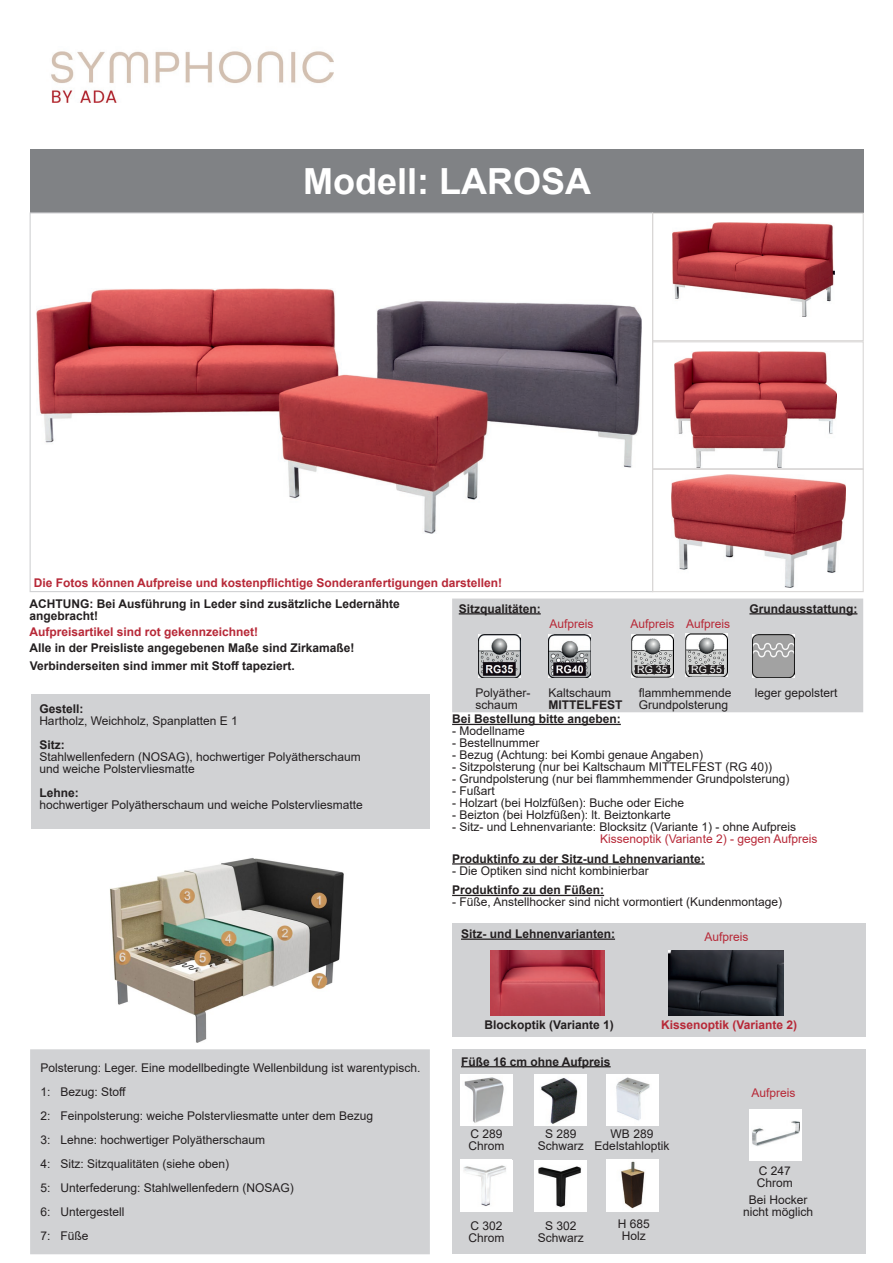
<style>
.page{position:relative;width:893px;height:1263px;background:#fff}
.page>*{position:absolute;margin:0;border:0;box-sizing:border-box;transform-origin:0 0}
.t1{font:700 36px "Arial";color:#fff}
.t2{font:12px/12px "Arial";color:#231f20}
.t3{font:700 12px/12px "Arial";color:#231f20}
.t4{font:700 12px "Arial";color:#b72837}
.t5{font:12px "Arial";color:#b72837}
.t6{font:10.5px "Arial";letter-spacing:.015em;color:#fff}
</style>
<div class="page">
<img style="left:51px;top:51px;width:283px;height:52px">
<div style="left:30px;top:149px;width:833px;height:64px;background:#808285"></div>
<img style="left:36px;top:289px;width:606px;height:244px">
<hr style="left:452px;top:724px;width:169px;height:1px;background:#231f20">
<hr style="left:452px;top:863px;width:253px;height:1px;background:#231f20">
<hr style="left:452px;top:895px;width:152px;height:1px;background:#231f20">
<div style="left:31px;top:695px;width:398px;height:134px;background:#d1d2d4"></div>
<img style="left:110px;top:858px;width:234px;height:185px">
<div style="left:30px;top:1049px;width:400px;height:205px;background:#d1d2d4;border:2px solid #d1d2d4"></div>
<img style="left:673px;top:223px;width:162px;height:93px">
<div style="left:652px;top:213px;width:212px;height:128px;border:1px solid #dad8d7"></div>
<img style="left:672px;top:475px;width:174px;height:112px">
<div style="left:652px;top:468px;width:212px;height:124px;border:1px solid #dad8d7"></div>
<div style="left:452px;top:923px;width:413px;height:113px;background:#d1d2d4"></div>
<hr style="left:461px;top:938px;width:154px;height:2px;background:#231f20">
<img style="left:490px;top:950px;width:115px;height:65px">
<img style="left:669px;top:950px;width:114px;height:65px">
<div style="left:452px;top:598px;width:411px;height:114px;background:#d1d2d4;border:2px solid #d1d2d4"></div>
<hr style="left:459px;top:613px;width:82px;height:1px;background:#231f20">
<img style="left:549px;top:635px;width:42px;height:42px">
<img style="left:753px;top:634px;width:42px;height:43px">
<hr style="left:749px;top:613px;width:108px;height:1px;background:#231f20">
<img style="left:478px;top:635px;width:42px;height:42px">
<img style="left:631px;top:635px;width:42px;height:42px">
<img style="left:674px;top:351px;width:162px;height:116px">
<div style="left:652px;top:341px;width:212px;height:129px;border:1px solid #dad8d7"></div>
<div style="left:452px;top:1049px;width:413px;height:205px;background:#d1d2d4"></div>
<hr style="left:461px;top:1066px;width:150px;height:1px;background:#231f20">
<div style="left:460px;top:1160px;width:52px;height:51px;background:#fff"></div>
<img style="left:463px;top:1165px;width:43px;height:41px">
<div style="left:535px;top:1160px;width:52px;height:51px;background:#fff"></div>
<img style="left:538px;top:1166px;width:43px;height:41px">
<div style="left:460px;top:1074px;width:52px;height:52px;background:#fff"></div>
<img style="left:464px;top:1077px;width:40px;height:46px">
<img style="left:535px;top:1074px;width:51px;height:52px">
<img style="left:607px;top:1074px;width:52px;height:52px">
<img style="left:607px;top:1160px;width:52px;height:51px">
<div style="left:750px;top:1109px;width:52px;height:52px;background:#fff"></div>
<img style="left:752px;top:1121px;width:47px;height:25px">
<img style="left:685px;top:634px;width:42px;height:42px">
<div style="left:689px;top:665px;width:35px;height:9px;background:#231f20"></div>
<div style="left:635px;top:665px;width:35px;height:9px;background:#231f20"></div>
<h1 class="t1" style="left:303px;top:156px;width:289px">Modell: LAROSA</h1>
<p class="t4" style="left:34px;top:574px;width:470px">Die Fotos können Aufpreise und kostenpflichtige Sonderanfertigungen darstellen!</p>
<p class="t3" style="left:30px;top:598px;width:372px">ACHTUNG: Bei Ausführung in Leder sind zusätzliche Ledernähte angebracht!</p>
<p class="t4" style="left:29px;top:623px;width:230px">Aufpreisartikel sind rot gekennzeichnet!</p>
<p class="t3" style="left:30px;top:642px;width:326px">Alle in der Preisliste angegebenen Maße sind Zirkamaße!</p>
<p class="t3" style="left:30px;top:660px;width:267px">Verbinderseiten sind immer mit Stoff tapeziert.</p>
<p class="t3" style="left:459px;top:602px;width:84px">Sitzqualitäten:</p>
<p class="t5" style="left:550px;top:615px;width:46px">Aufpreis</p>
<p class="t5" style="left:630px;top:615px;width:46px">Aufpreis</p>
<p class="t5" style="left:686px;top:615px;width:46px">Aufpreis</p>
<p class="t6" style="left:637px;top:662px;width:32px">RG 35</p>
<p class="t6" style="left:691px;top:662px;width:32px">RG 55</p>
<p class="t3" style="left:749px;top:602px;width:110px">Grundausstattung:</p>
<p class="t3" style="left:39px;top:703px;width:46px">Gestell:</p>
<p class="t2" style="left:39px;top:715px;width:200px">Hartholz, Weichholz, Spanplatten E 1</p>
<p class="t3" style="left:39px;top:739px;width:27px">Sitz:</p>
<p class="t2" style="left:39px;top:751px;width:323px">Stahlwellenfedern (NOSAG), hochwertiger Polyätherschaum und weiche Polstervliesmatte</p>
<p class="t3" style="left:39px;top:787px;width:41px">Lehne:</p>
<p class="t2" style="left:39px;top:799px;width:325px">hochwertiger Polyätherschaum und weiche Polstervliesmatte</p>
<p class="t2" style="left:40px;top:1055px;width:381px;line-height:24px">Polsterung: Leger. Eine modellbedingte Wellenbildung ist warentypisch.<br>1: Bezug: Stoff<br>2: Feinpolsterung: weiche Polstervliesmatte unter dem Bezug<br>3: Lehne: hochwertiger Polyätherschaum<br>4: Sitz: Sitzqualitäten (siehe oben)<br>5: Unterfederung: Stahlwellenfedern (NOSAG)<br>6: Untergestell<br>7: Füße</p>
<p class="t2" style="left:476px;top:686px;width:56px">Polyäther&shy;schaum</p>
<p class="t2" style="left:548px;top:686px;width:64px">Kaltschaum</p>
<p class="t3" style="left:548px;top:699px;width:76px">MITTELFEST</p>
<p class="t2" style="left:639px;top:686px;width:94px">flammhemmende<br>Grundpolsterung</p>
<p class="t2" style="left:755px;top:686px;width:84px">leger gepolstert</p>
<p class="t3" style="left:452px;top:713px;width:170px">Bei Bestellung bitte angeben:</p>
<p class="t2" style="left:452px;top:725px;width:74px">- Modellname</p>
<p class="t2" style="left:452px;top:737px;width:89px">- Bestellnummer</p>
<p class="t2" style="left:452px;top:749px;width:252px">- Bezug (Achtung: bei Kombi genaue Angaben)</p>
<p class="t2" style="left:452px;top:761px;width:321px">- Sitzpolsterung (nur bei Kaltschaum MITTELFEST (RG 40))</p>
<p class="t2" style="left:452px;top:773px;width:339px">- Grundpolsterung (nur bei flammhemmender Grundpolsterung)</p>
<p class="t2" style="left:452px;top:785px;width:44px">- Fußart</p>
<p class="t2" style="left:452px;top:797px;width:234px">- Holzart (bei Holzfüßen): Buche oder Eiche</p>
<p class="t2" style="left:452px;top:809px;width:220px">- Beizton (bei Holzfüßen): lt. Beiztonkarte</p>
<p class="t2" style="left:452px;top:821px;width:345px">- Sitz- und Lehnenvariante: Blocksitz (Variante 1) - ohne Aufpreis</p>
<p class="t5" style="left:600px;top:831px;width:219px">Kissenoptik (Variante 2) - gegen Aufpreis</p>
<p class="t3" style="left:452px;top:852px;width:254px">Produktinfo zu der Sitz-und Lehnenvariante:</p>
<p class="t2" style="left:452px;top:864px;width:198px">- Die Optiken sind nicht kombinierbar</p>
<p class="t3" style="left:452px;top:884px;width:154px">Produktinfo zu den Füßen:</p>
<p class="t2" style="left:452px;top:896px;width:332px">- Füße, Anstellhocker sind nicht vormontiert (Kundenmontage)</p>
<p class="t3" style="left:461px;top:928px;width:156px">Sitz- und Lehnenvarianten:</p>
<p class="t5" style="left:705px;top:929px;width:46px">Aufpreis</p>
<p class="t3" style="left:484px;top:1019px;width:131px">Blockoptik (Variante 1)</p>
<p class="t4" style="left:661px;top:1017px;width:138px">Kissenoptik (Variante 2)</p>
<p class="t3" style="left:461px;top:1055px;width:151px">Füße 16 cm ohne Aufpreis</p>
<p class="t2" style="left:468px;top:1127px;width:37px">C 289<br>Chrom</p>
<p class="t2" style="left:538px;top:1127px;width:48px;text-align:center">S 289<br>Schwarz</p>
<p class="t2" style="left:595px;top:1127px;width:76px;text-align:center">WB 289<br>Edelstahloptik</p>
<p class="t2" style="left:468px;top:1220px;width:37px">C 302<br>Chrom</p>
<p class="t2" style="left:538px;top:1220px;width:48px;text-align:center">S 302<br>Schwarz</p>
<p class="t2" style="left:618px;top:1218px;width:34px;text-align:center">H 685<br>Holz</p>
<p class="t5" style="left:752px;top:1085px;width:46px">Aufpreis</p>
<p class="t2" style="left:757px;top:1165px;width:38px">C 247<br>Chrom</p>
<p class="t2" style="left:743px;top:1193px;width:72px;text-align:center">Bei Hocker nicht möglich</p>
</div>
